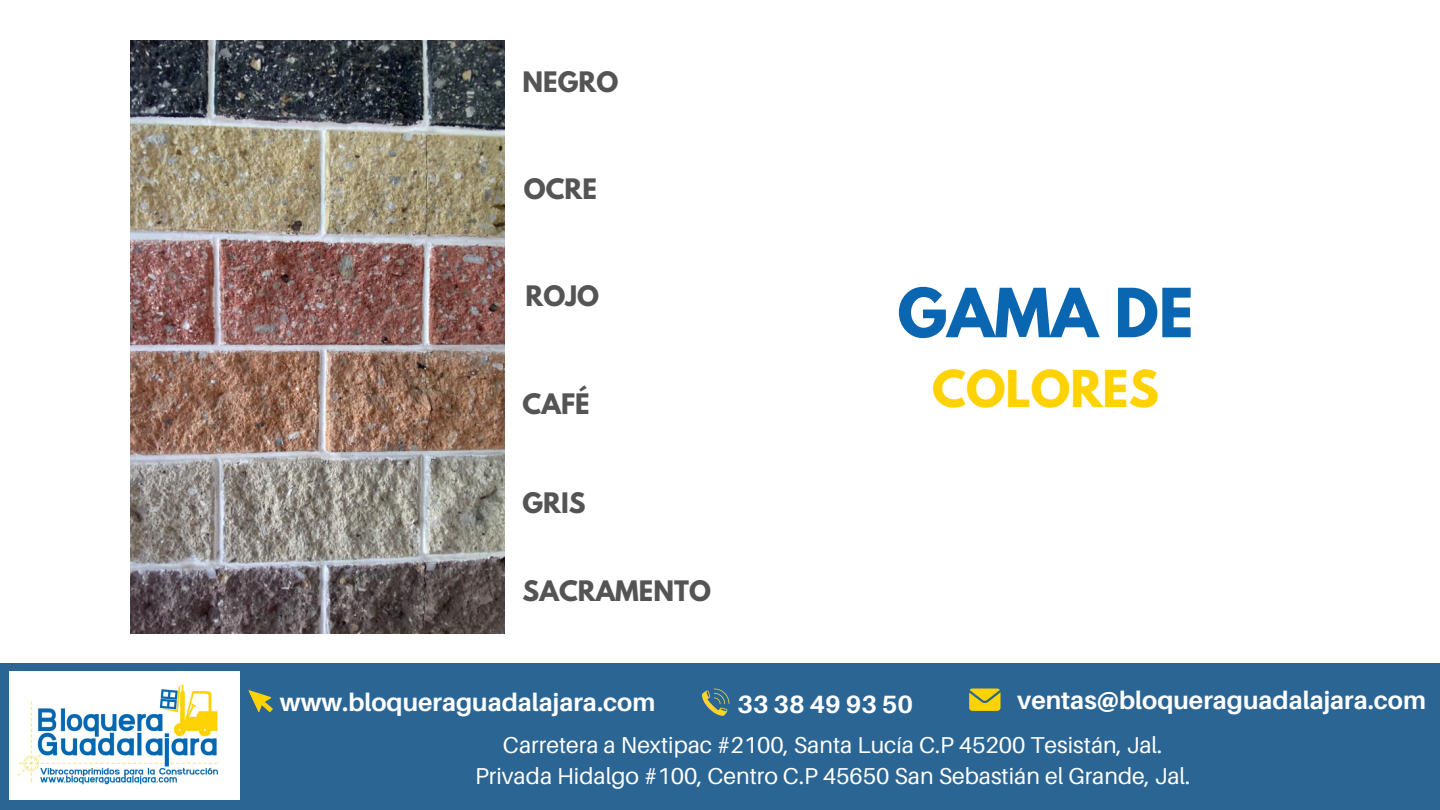
<style>
.page{position:relative;width:1440px;height:810px;background:#fff}
.page>*{position:absolute;margin:0;border:0;box-sizing:border-box;transform-origin:0 0}
.t1{font:700 60px "League Spartan";color:#0a66b0}
.t2{font:700 45px "League Spartan";color:#ffd203}
.t3{font:700 25px "Aileron";color:#fff}
.t4{font:700 25px "League Spartan";color:#545454}
.t5{font:700 24px "Agrandir";color:#fff}
.t6{font:23px "Aileron";color:#fff}
.t7{font:22.6px "Agrandir";color:#fff}
</style>
<div class="page">
<img style="left:131px;top:41px;width:373px;height:593px">
<div style="left:0;top:663px;width:1440px;height:147px;background:#2b6594"></div>
<img style="left:9px;top:672px;width:230px;height:128px">
<svg style="left:248px;top:690px;width:25px;height:22px"></svg>
<svg style="left:969px;top:689px;width:32px;height:22px"></svg>
<svg style="left:702px;top:689px;width:28px;height:27px"></svg>
<h3 class="t4" style="left:523px;top:70px;width:97px">NEGRO</h3>
<h3 class="t4" style="left:524px;top:177px;width:75px">OCRE</h3>
<h3 class="t4" style="left:526px;top:284px;width:75px">ROJO</h3>
<h3 class="t4" style="left:523px;top:391px;width:69px">CAFÉ</h3>
<h3 class="t4" style="left:523px;top:490px;width:65px">GRIS</h3>
<h3 class="t4" style="left:523px;top:578px;width:190px">SACRAMENTO</h3>
<p class="t1" style="left:898px;top:283px;width:298px">GAMA DE</p>
<p class="t2" style="left:932px;top:367px;width:228px">COLORES</p>
<h4 class="t3" style="left:280px;top:687px;width:377px">www.bloqueraguadalajara.com</h4>
<p class="t3" style="left:737px;top:689px;width:177px">33 38 49 93 50</p>
<p class="t3" style="left:1017px;top:685px;width:410px">ventas@bloqueraguadalajara.com</p>
<h4 class="t6" style="left:503px;top:730px;width:661px">Carretera a Nextipac #2100, Santa Lucía C.P 45200 Tesistán, Jal.</h4>
<h4 class="t6" style="left:475px;top:762px;width:717px">Privada Hidalgo #100, Centro C.P 45650 San Sebastián el Grande, Jal.</h4>
<h1 class="t5" style="left:298px;top:692px;width:378px">www.bloqueraguadalajara.com</h1>
<h2 class="t5" style="left:747px;top:692px;width:179px">33 38 49 93 50</h2>
<p class="t5" style="left:1020px;top:692px;width:410px">ventas@bloqueraguadalajara.com</p>
<p class="t7" style="left:496px;top:734px;width:650px">Carretera a Nextipac 2100, Santa Lucía, 45200 Tesistán, Jal.</p>
<p class="t7" style="left:517px;top:766px;width:608px">Hidalgo 100, Centro, 45650 San Sebastián el Grande, Jal.</p>
</div>
